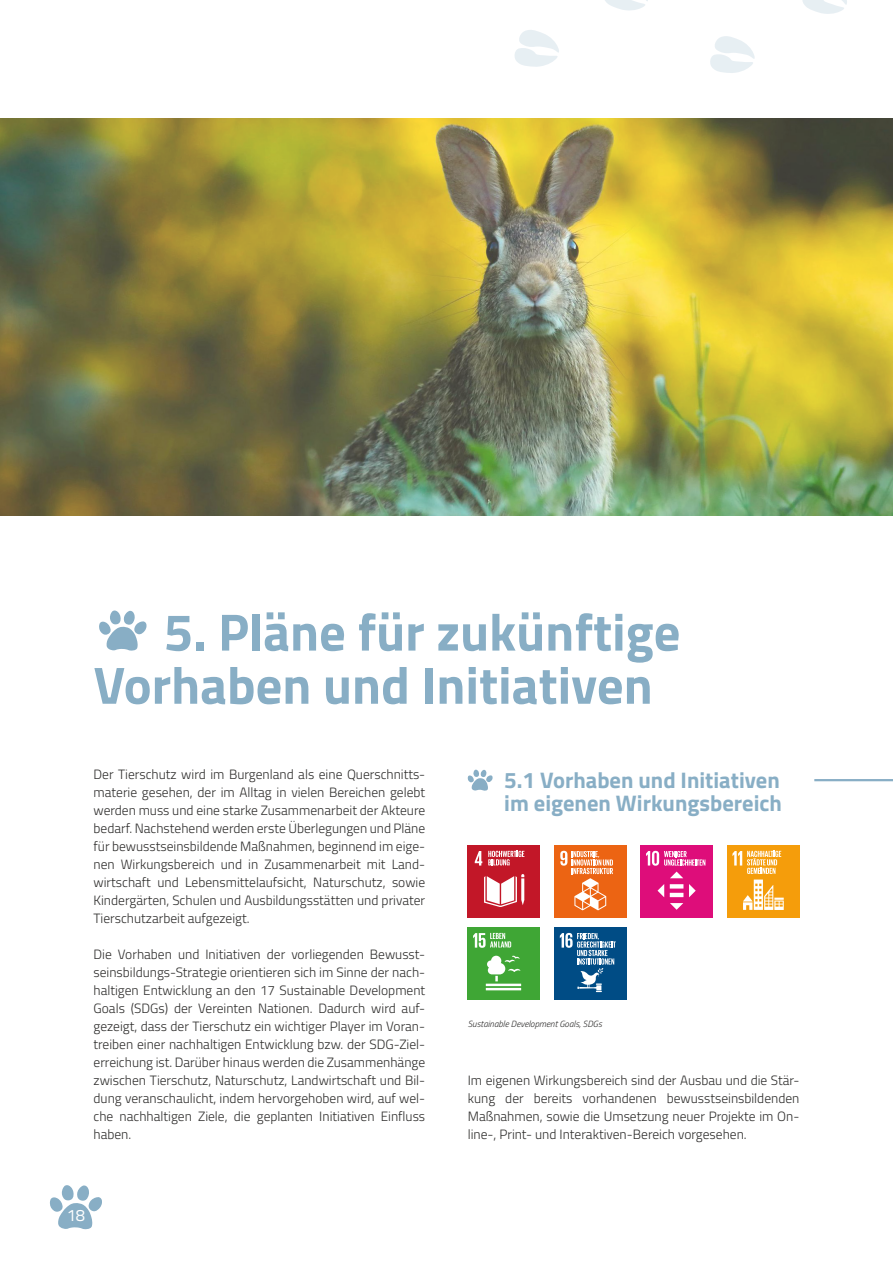
<style>
.page{position:relative;width:893px;height:1263px;background:#fff}
.page>*{position:absolute;margin:0;border:0;box-sizing:border-box;transform-origin:0 0}
.Überschrift_1_-_regular{font:700 52.5px "Titillium Web";color:#88aec5}
.Überschrift_1_-_fett{font:700 52.5px "Titillium Web";color:#88aec5}
.Überschrift_2{font:700 22.5px "Titillium Web";color:#88aec5}
.Seitenzahl{font:16.5px "Titillium Web";color:#fff}
.Fließtext{font:300 13.5px/18px "Titillium Web";color:#2e2d2c;text-align:justify}
.Bildunterschrift{font:italic 300 9px "Titillium Web";color:#2e2d2c}
</style>
<div class="page">
<svg style="left:99px;top:610px;width:48px;height:41px"></svg>
<svg style="left:468px;top:770px;width:25px;height:21px"></svg>
<hr style="left:814px;top:779px;width:79px;height:2px;background:#88aec5">
<div style="left:468px;top:845px;width:72px;height:72px;background:#c21728"></div>
<svg style="left:475px;top:851px;width:7px;height:14px"></svg>
<svg style="left:484px;top:874px;width:40px;height:33px"></svg>
<svg style="left:488px;top:851px;width:36px;height:14px"></svg>
<div style="left:468px;top:927px;width:72px;height:72px;background:#3fa635"></div>
<hr style="left:486px;top:984px;width:35px;height:2px;background:#fff">
<hr style="left:486px;top:988px;width:35px;height:2px;background:#fff">
<svg style="left:487px;top:956px;width:33px;height:25px"></svg>
<svg style="left:473px;top:933px;width:38px;height:15px"></svg>
<div style="left:554px;top:845px;width:72px;height:72px;background:#ec6413"></div>
<svg style="left:560px;top:851px;width:53px;height:59px"></svg>
<div style="left:554px;top:927px;width:72px;height:72px;background:#004c85"></div>
<svg style="left:560px;top:933px;width:56px;height:59px"></svg>
<div style="left:641px;top:845px;width:72px;height:72px;background:#de0d7a"></div>
<hr style="left:670px;top:893px;width:13px;height:4px;background:#fff">
<svg style="left:670px;top:884px;width:13px;height:4px"></svg>
<svg style="left:670px;top:872px;width:13px;height:6px"></svg>
<svg style="left:689px;top:884px;width:7px;height:13px"></svg>
<svg style="left:670px;top:903px;width:13px;height:7px"></svg>
<svg style="left:658px;top:884px;width:6px;height:13px"></svg>
<svg style="left:646px;top:851px;width:59px;height:15px"></svg>
<div style="left:727px;top:845px;width:72px;height:72px;background:#f59d0b"></div>
<svg style="left:732px;top:851px;width:52px;height:59px"></svg>
<svg style="left:50px;top:1185px;width:52px;height:44px"></svg>
<svg style="left:802px;top:0;width:45px;height:14px"></svg>
<svg style="left:710px;top:36px;width:45px;height:37px"></svg>
<svg style="left:605px;top:0;width:43px;height:11px"></svg>
<svg style="left:514px;top:30px;width:45px;height:37px"></svg>
<img style="left:0;top:118px;width:893px;height:397px">
<p class="Überschrift_1_-_fett" style="left:164px;top:592px;width:518px">5. Pläne für zukünftige</p>
<p class="Überschrift_1_-_regular" style="left:94px;top:645px;width:561px">Vorhaben und Initiativen</p>
<p class="Fließtext" style="left:94px;top:764px;width:333px">Der Tierschutz wird im Burgenland als eine Querschnitts&shy;materie gesehen, der im Alltag in vielen Bereichen gelebt werden muss und eine starke Zusammenarbeit der Akteure bedarf. Nachstehend werden erste Überlegungen und Pläne für bewusstseinsbildende Maßnahmen, beginnend im eige&shy;nen Wirkungsbereich und in Zusammenarbeit mit Land&shy;wirtschaft und Lebensmittelaufsicht, Naturschutz, sowie Kindergärten, Schulen und Ausbildungsstätten und privater Tierschutzarbeit aufgezeigt.</p>
<p class="Fließtext" style="left:94px;top:944px;width:333px">Die Vorhaben und Initiativen der vorliegenden Bewusst&shy;seinsbildungs-Strategie orientieren sich im Sinne der nach&shy;haltigen Entwicklung an den 17 Sustainable Development Goals (SDGs) der Vereinten Nationen. Dadurch wird auf&shy;gezeigt, dass der Tierschutz ein wichtiger Player im Voran&shy;treiben einer nachhaltigen Entwicklung bzw. der SDG-Ziel&shy;erreichung ist. Darüber hinaus werden die Zusammenhänge zwischen Tierschutz, Naturschutz, Landwirtschaft und Bil&shy;dung veranschaulicht, indem hervorgehoben wird, auf wel&shy;che nachhaltigen Ziele, die geplanten Initiativen Einfluss haben.</p>
<p class="Überschrift_2" style="left:504px;top:763px;width:277px">5.1 Vorhaben und Initiativen</p>
<p class="Überschrift_2" style="left:504px;top:786px;width:279px">im eigenen Wirkungsbereich</p>
<p class="Bildunterschrift" style="left:468px;top:1017px;width:136px">Sustainable Development Goals, SDGs</p>
<p class="Fließtext" style="left:468px;top:1070px;width:333px">Im eigenen Wirkungsbereich sind der Ausbau und die Stär&shy;kung der bereits vorhandenen bewusstseinsbildenden Maßnahmen, sowie die Umsetzung neuer Projekte im On&shy;line-, Print- und Interaktiven-Bereich vorgesehen.</p>
<p class="Seitenzahl" style="left:67px;top:1203px;width:20px">18</p>
</div>
